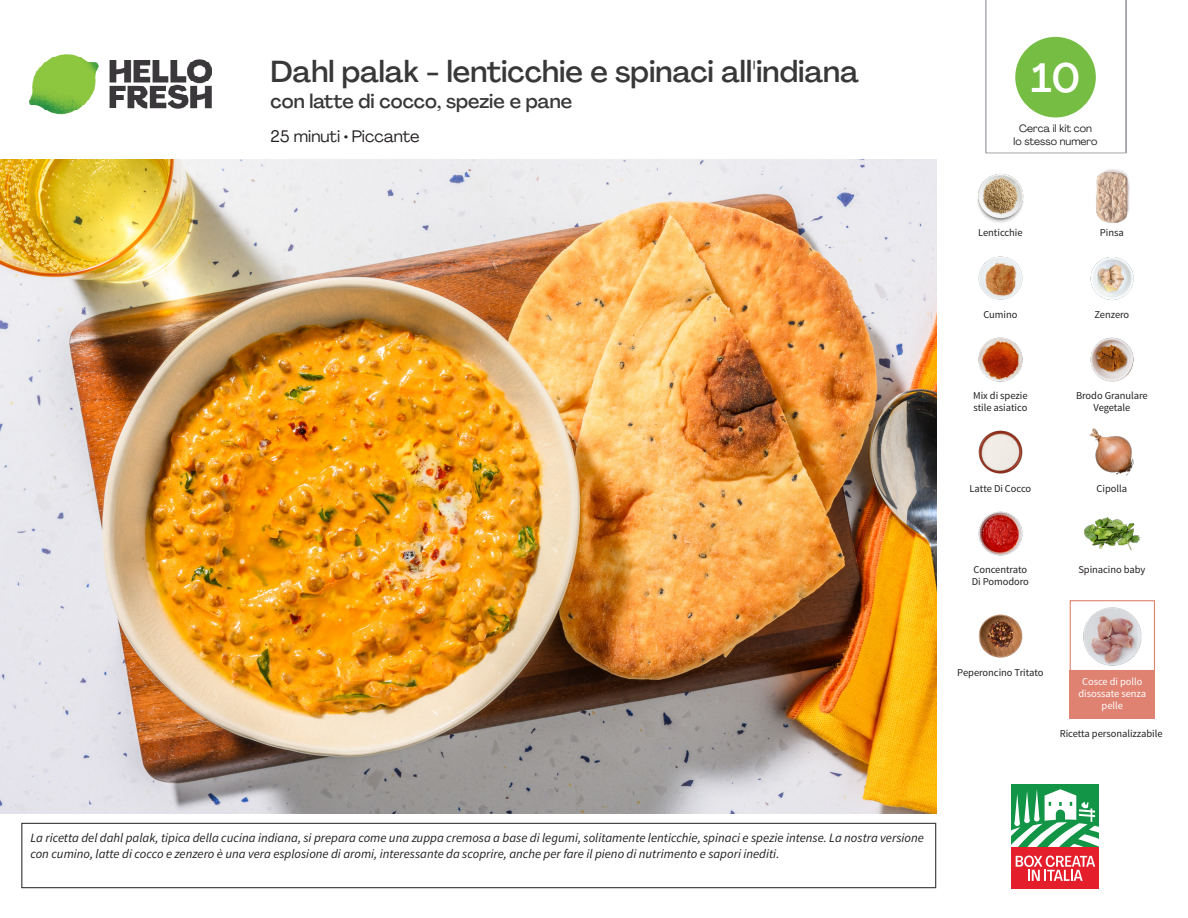
<style>
.page{position:relative;width:1188px;height:918px;background:#fff}
.page>*{position:absolute;margin:0;border:0;box-sizing:border-box;transform-origin:0 0}
._24_Recipe_Nr_Bag{font:500 40.5px "Agrandir";color:#fff}
._15_Titel_UK{font:500 30px "Agrandir";color:#383839}
._15_Titel_UK-2{font:500 19.5px "Agrandir";color:#383839}
._02_Box_Type{font:16.5px "Agrandir";color:#231f20}
.t1{font:italic 12.75px/16.5px "Source Sans Pro";color:#231f20}
._18_FRONT_ingredients_UK{font:10.5px/12px "Source Sans Pro";letter-spacing:-.005em;color:#231f20;text-align:center}
._18_FRONT_ingredients{font:10.5px/12px "Source Sans Pro";letter-spacing:-.005em;color:#fff;text-align:center}
._02_Box_Type-2{font:10.5px/13.5px "Agrandir";color:#231f20;text-align:center}
</style>
<div class="page">
<img style="left:30px;top:54px;width:181px;height:61px">
<div style="left:1070px;top:670px;width:85px;height:48px;background:#df8272"></div>
<div style="left:1070px;top:600px;width:85px;height:72px;border:1px solid #df8272"></div>
<img style="left:1096px;top:169px;width:34px;height:54px">
<img style="left:1084px;top:608px;width:57px;height:57px">
<img style="left:978px;top:614px;width:45px;height:44px">
<img style="left:977px;top:173px;width:47px;height:50px">
<img style="left:1090px;top:257px;width:44px;height:43px">
<img style="left:978px;top:256px;width:45px;height:44px">
<img style="left:1090px;top:337px;width:44px;height:45px">
<img style="left:978px;top:337px;width:45px;height:45px">
<img style="left:1089px;top:428px;width:45px;height:48px">
<img style="left:978px;top:430px;width:45px;height:44px">
<img style="left:1083px;top:517px;width:58px;height:33px">
<img style="left:978px;top:511px;width:45px;height:45px">
<div style="left:1012px;top:785px;width:87px;height:62px;background:#129546"></div>
<div style="left:1012px;top:847px;width:87px;height:41px;background:#e41e2b"></div>
<svg style="left:1012px;top:789px;width:87px;height:92px"></svg>
<div style="left:21px;top:823px;width:915px;height:65px;border:1px solid #383839"></div>
<img style="left:0;top:159px;width:936px;height:655px">
<svg style="left:985px;top:0;width:142px;height:154px"></svg>
<p class="_15_Titel_UK" style="left:271px;top:53px;width:590px">Dahl palak - lenticchie e spinaci all'indiana</p>
<p class="_15_Titel_UK-2" style="left:271px;top:89px;width:303px">con latte di cocco, spezie e pane</p>
<p class="_02_Box_Type" style="left:271px;top:126px;width:151px">25 minuti • Piccante</p>
<p class="_24_Recipe_Nr_Bag" style="left:1031px;top:53px;width:51px">10</p>
<p class="_02_Box_Type-2" style="left:1014px;top:121px;width:85px">Cerca il kit con<br>lo stesso numero</p>
<p class="_18_FRONT_ingredients_UK" style="left:978px;top:227px;width:46px">Lenticchie</p>
<p class="_18_FRONT_ingredients_UK" style="left:1100px;top:227px;width:25px">Pinsa</p>
<p class="_18_FRONT_ingredients_UK" style="left:983px;top:309px;width:36px">Cumino</p>
<p class="_18_FRONT_ingredients_UK" style="left:1094px;top:309px;width:36px">Zenzero</p>
<p class="_18_FRONT_ingredients_UK" style="left:973px;top:390px;width:56px;text-align:left">Mix di spezie stile asiatico</p>
<p class="_18_FRONT_ingredients_UK" style="left:1076px;top:390px;width:73px">Brodo Granulare<br>Vegetale</p>
<p class="_18_FRONT_ingredients_UK" style="left:970px;top:482px;width:63px">Latte Di Cocco</p>
<p class="_18_FRONT_ingredients_UK" style="left:1097px;top:482px;width:32px">Cipolla</p>
<p class="_18_FRONT_ingredients_UK" style="left:973px;top:564px;width:55px">Concentrato</p>
<p class="_18_FRONT_ingredients_UK" style="left:1078px;top:564px;width:69px">Spinacino baby</p>
<p class="_18_FRONT_ingredients_UK" style="left:972px;top:576px;width:59px">Di Pomodoro</p>
<p class="_18_FRONT_ingredients_UK" style="left:957px;top:667px;width:88px">Peperoncino Tritato</p>
<p class="_18_FRONT_ingredients" style="left:1078px;top:675px;width:69px">Cosce di pollo disossate senza pelle</p>
<p class="_18_FRONT_ingredients_UK" style="left:1060px;top:727px;width:104px">Ricetta personalizzabile</p>
<p class="t1" style="left:30px;top:829px;width:895px">La ricetta del dahl palak, tipica della cucina indiana, si prepara come una zuppa cremosa a base di legumi, solitamente lenticchie, spinaci e spezie intense. La nostra versione con cumino, latte di cocco e zenzero è una vera esplosione di aromi, interessante da scoprire, anche per fare il pieno di nutrimento e sapori inediti.</p>
</div>
